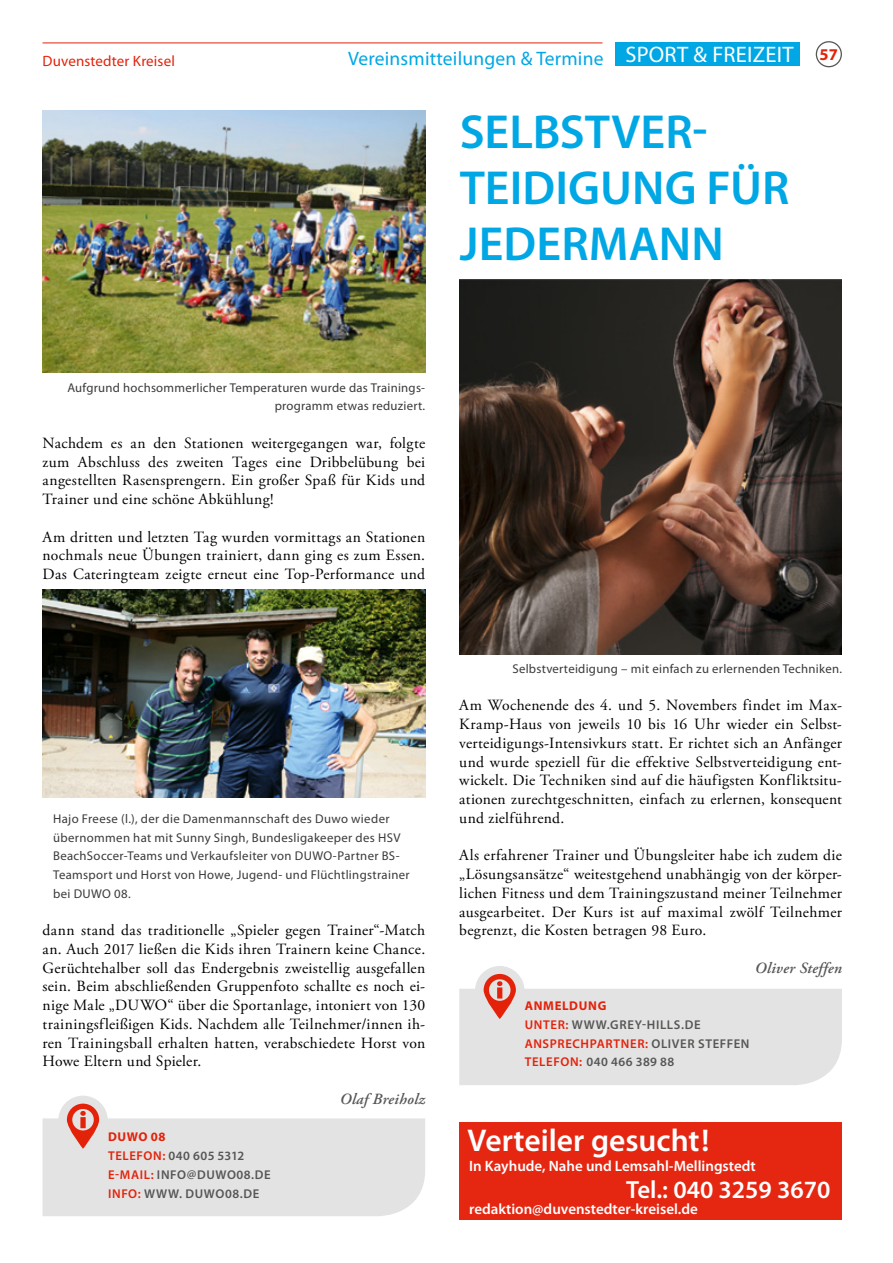
<style>
.page{position:relative;width:893px;height:1263px;background:#fff}
.page>*{position:absolute;margin:0;border:0;box-sizing:border-box;transform-origin:0 0}
.t1{font:600 48px/56.2px "Myriad Pro";color:#00a7e5}
.t2{font:600 31.5px "Myriad Pro";color:#fff}
.t3{font:600 24.9px "Myriad Pro";color:#fff}
.t4{font:19.5px "Myriad Pro";letter-spacing:.01em;color:#00a7e5}
.t5{font:700 16.5px "Myriad Pro";color:#e4220a}
.t6{font:15.6px/18.8px "Adobe Garamond Pro";letter-spacing:.02em;color:#000;text-align:justify}
.t7{font:italic 600 15.6px "Adobe Garamond Pro";letter-spacing:.02em;color:#565655}
.t8{font:600 15px "Myriad Pro";color:#fff}
.t9{font:15px "Myriad Pro";letter-spacing:.01em;color:#e4220a}
.t10{font:12.75px/18.8px "Myriad Pro";letter-spacing:.02em;color:#3a3a39}
.t11{font:600 12.75px/18.8px "Myriad Pro";letter-spacing:.05em;color:#565655}
.s1{font-weight:700;color:#e4220a}
.s2{color:#e4220a}
</style>
<div class="page">
<div style="left:816px;top:41px;width:26px;height:26px;border:1px solid #565655;border-radius:50%"></div>
<hr style="left:43px;top:43px;width:560px;height:1px;background:#e4220a">
<div style="left:616px;top:43px;width:184px;height:23px;background:#00a7e5"></div>
<img style="left:43px;top:111px;width:382px;height:262px">
<img style="left:43px;top:590px;width:382px;height:207px">
<div style="left:58px;top:1096px;width:50px;height:49px;background:#e3e3e3;border-radius:50%"></div>
<svg style="left:43px;top:1103px;width:382px;height:113px;background:#e6e3e3"></svg>
<img style="left:459px;top:279px;width:383px;height:375px">
<div style="left:475px;top:966px;width:49px;height:49px;background:#e3e3e3;border-radius:50%"></div>
<svg style="left:459px;top:974px;width:383px;height:111px"></svg>
<div style="left:459px;top:1123px;width:383px;height:97px;background:#e52712"></div>
<p class="t9" style="left:43px;top:51px;width:134px">Duvenstedter Kreisel</p>
<p class="t4" style="left:348px;top:46px;width:447px">Vereinsmitteilungen &amp; Termine <sup>SPORT</sup> <sup>&amp;</sup> <sup>FREIZEIT</sup></p>
<h1 class="t1" style="left:460px;top:103px;width:331px">SELBSTVER-<br>TEIDIGUNG FÜR<br>JEDERMANN</h1>
<p class="t5" style="left:819px;top:44px;width:20px">57</p>
<p class="t10" style="left:67px;top:378px;width:359px;text-align:right">Aufgrund hochsommerlicher Temperaturen wurde das Trainings&shy;programm etwas reduziert.</p>
<p class="t6" style="left:43px;top:434px;width:384px">Nachdem es an den Stationen weitergegangen war, folgte zum Abschluss des zweiten Tages eine Dribbelübung bei angestellten Rasensprengern. Ein großer Spaß für Kids und Trainer und eine schöne Abkühlung!</p>
<p class="t6" style="left:43px;top:528px;width:384px">Am dritten und letzten Tag wurden vormittags an Stationen nochmals neue Übungen trainiert, dann ging es zum Essen.<br>Das Cateringteam zeigte erneut eine Top-Performance und</p>
<p class="t10" style="left:53px;top:809px;width:358px">Hajo Freese (l.), der die Damenmannschaft des Duwo wieder übernommen hat mit Sunny Singh, Bundesligakeeper des HSV BeachSoccer-Teams und Verkaufsleiter von DUWO-Partner BS-Teamsport und Horst von Howe, Jugend- und Flüchtlingstrainer bei DUWO 08.</p>
<p class="t6" style="left:43px;top:921px;width:384px">dann stand das traditionelle „Spieler gegen Trainer“-Match an. Auch 2017 ließen die Kids ihren Trainern keine Chance.<br>Gerüchtehalber soll das Endergebnis zweistellig ausgefallen sein. Beim abschließenden Gruppenfoto schallte es noch ei&shy;nige Male „DUWO“ über die Sportanlage, intoniert von 130 trainingsfleißigen Kids. Nachdem alle Teilnehmer/innen ih&shy;ren Trainingsball erhalten hatten, verabschiedete Horst von Howe Eltern und Spieler.</p>
<p class="t7" style="left:340px;top:1090px;width:87px">Olaf Breiholz</p>
<p class="t11" style="left:108px;top:1127px;width:164px"><span class="s1">DUWO 08<br></span><span class="s2">TELEFON:</span> 040 605 5312<br><span class="s2">E-MAIL:</span> INFO@DUWO08.DE<br><span class="s2">INFO:</span> WWW. DUWO08.DE</p>
<p class="t10" style="left:512px;top:659px;width:331px">Selbstverteidigung – mit einfach zu erlernenden Techniken.</p>
<p class="t6" style="left:459px;top:696px;width:384px">Am Wochenende des 4. und 5. Novembers findet im Max-Kramp-Haus von jeweils 10 bis 16 Uhr wieder ein Selbst&shy;verteidigungs-Intensivkurs statt. Er richtet sich an Anfänger und wurde speziell für die effektive Selbstverteidigung ent&shy;wickelt. Die Techniken sind auf die häufigsten Konfliktsitu&shy;ationen zurechtgeschnitten, einfach zu erlernen, konsequent und zielführend.</p>
<p class="t6" style="left:459px;top:846px;width:384px">Als erfahrener Trainer und Übungsleiter habe ich zudem die „Lösungsansätze“ weitestgehend unabhängig von der körper&shy;lichen Fitness und dem Trainingszustand meiner Teilnehmer ausgearbeitet. Der Kurs ist auf maximal zwölf Teilnehmer begrenzt, die Kosten betragen 98 Euro.</p>
<p class="t7" style="left:755px;top:959px;width:89px">Oliver Steffen</p>
<p class="t11" style="left:525px;top:996px;width:226px"><span class="s1">ANMELDUNG<br></span><span class="s2">UNTER:</span> WWW.GREY-HILLS.DE<br><span class="s2">ANSPRECHPARTNER:</span> OLIVER STEFFEN<br><span class="s2">TELEFON:</span> 040 466 389 88</p>
<h2 class="t2" style="left:468px;top:1120px;width:243px">Verteiler gesucht!</h2>
<h3 class="t3" style="left:626px;top:1174px;width:206px">Tel.: 040 3259 3670</h3>
<p class="t8" style="left:469px;top:1199px;width:230px">redaktion@duvenstedter-kreisel.de</p>
<p class="t8" style="left:469px;top:1156px;width:288px">In Kayhude, Nahe und Lemsahl-Mellingstedt</p>
</div>
